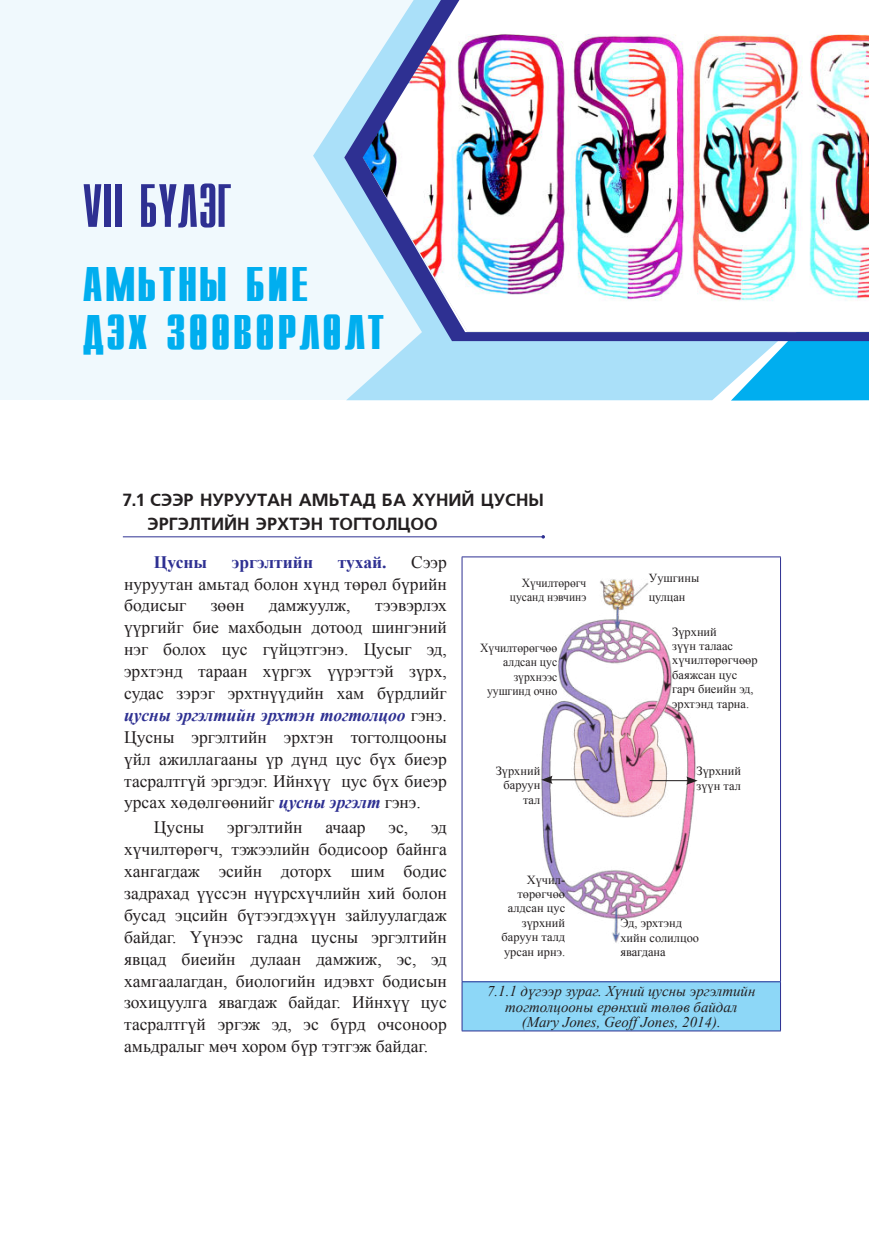
<style>
.page{position:relative;width:869px;height:1241px;background:#fff}
.page>*{position:absolute;margin:0;border:0;box-sizing:border-box;transform-origin:0 0}
.t1{font:50.75px "Mogul Compact";color:#2e3092}
.t2{font:700 40.25px/48.3px "Mogul Compact";letter-spacing:.04em;color:#00aeef}
.t3{font:17.5px/21.9px "MAK Times New Roman";color:#231f20;text-align:justify}
.t4{font:700 17.5px/24px "MAK Freeset";color:#231f20}
.t5{font:700 17.5px "MAK Times New Roman";color:#2e3092}
.t6{font:italic 14.88px/15.8px "MAK Times New Roman";color:#231f20;text-align:center}
.t7{font:12.42px/14.5px "MAK Times New Roman";color:#231f20}
.t8{font:12.42px/14.5px "MAK Times New Roman";color:#231f20;text-align:right;scale:.94 1}
.t9{font:12.25px/14.5px "MAK Times New Roman";color:#231f20;text-align:right;scale:.94 1}
.t10{font:12.25px/18.6px "MAK Times New Roman";color:#231f20}
.s1{font-weight:700;font-style:italic;color:#2e3092}
</style>
<div class="page">
<hr style="left:123px;top:536px;width:420px;height:1px;background:#2e3092">
<div style="left:0;top:0;width:445px;height:400px;background:#f0f9fd"></div>
<svg style="left:313px;top:108px;width:417px;height:292px;fill:#aae0f9"></svg>
<svg style="left:730px;top:341px;width:138px;height:59px;background:#2cbbf1"></svg>
<img style="left:344px;top:0;width:524px;height:341px">
<div style="left:462px;top:981px;width:318px;height:49px;background:#8dd7f7"></div>
<hr style="left:461px;top:556px;width:319px;height:1px;background:#2e3092">
<hr style="left:461px;top:557px;width:1px;height:424px;background:#2e3092">
<hr style="left:779px;top:557px;width:1px;height:424px;background:#2e3092">
<hr style="left:461px;top:981px;width:319px;height:1px;background:#2e3092">
<hr style="left:461px;top:981px;width:1px;height:49px;background:#2e3092">
<hr style="left:779px;top:981px;width:1px;height:49px;background:#2e3092">
<hr style="left:461px;top:1030px;width:319px;height:1px;background:#2e3092">
<img style="left:541px;top:579px;width:157px;height:364px">
<hr style="left:649px;top:780px;width:39px;height:1px;background:#231f20">
<svg style="left:686px;top:776px;width:11px;height:8px"></svg>
<hr style="left:549px;top:779px;width:40px;height:1px;background:#231f20">
<svg style="left:541px;top:775px;width:11px;height:8px"></svg>
<h1 class="t1" style="left:82px;top:180px;width:150px">VII БҮЛЭГ</h1>
<h2 class="t2" style="left:82px;top:259px;width:303px">АМЬТНЫ БИЕ<br>ДЭХ ЗӨӨВӨРЛӨЛТ</h2>
<p class="t4" style="left:147px;top:488px;width:398px;text-indent:-25px">7.1 СЭЭР НУРУУТАН АМЬТАД БА ХҮНИЙ ЦУСНЫ<br>ЭРГЭЛТИЙН ЭРХТЭН ТОГТОЛЦОО</p>
<p class="t3" style="left:124px;top:551px;width:324px;text-indent:287px">Сээр нуруутан амьтад болон хүнд төрөл бүрийн бодисыг</p>
<p class="t5" style="left:154px;top:555px;width:55px">Цусны</p>
<p class="t5" style="left:232px;top:555px;width:83px">эргэлтийн</p>
<p class="t5" style="left:337px;top:555px;width:50px">тухай.</p>
<p class="t3" style="left:124px;top:594px;width:324px;text-indent:251px">тээвэрлэх үүргийг бие махбодын дотоод шингэний нэг болох цус гүйцэтгэнэ. Цусыг эд, эрхтэнд тараан хүргэх үүрэгтэй зүрх, судас зэрэг эрхтнүүдийн хам бүрдлийг <span class="s1">цусны эргэлтийн эрхтэн тогтолцоо</span> гэнэ.<br>Цусны эргэлтийн эрхтэн тогтолцооны үйл ажиллагааны үр дүнд цус бүх биеэр тасралтгүй эргэдэг. Ийнхүү цус бүх биеэр урсах хөдөлгөөнийг <span class="s1">цусны эргэлт</span> гэнэ.</p>
<p class="t3" style="left:154px;top:816px;width:52px">Цусны</p>
<p class="t3" style="left:227px;top:816px;width:77px">эргэлтийн</p>
<p class="t3" style="left:325px;top:816px;width:42px">ачаар</p>
<p class="t3" style="left:388px;top:816px;width:21px">эс,</p>
<p class="t3" style="left:210px;top:594px;width:35px">зөөн</p>
<p class="t3" style="left:269px;top:594px;width:83px">дамжуулж,</p>
<p class="t3" style="left:124px;top:816px;width:324px;text-indent:307px">эд хүчилтөрөгч, тэжээлийн бодисоор байнга хангагдаж эсийн доторх шим бодис задрахад үүссэн нүүрсхүчлийн хий болон бусад эцсийн бүтээгдэхүүн зайлуулагдаж байдаг. Үүнээс гадна цусны эргэлтийн явцад биеийн дулаан дамжиж, эс, эд хамгаалагдан, биологийн идэвхт бодисын зохицуулга явагдаж байдаг. Ийнхүү цус тасралтгүй эргэж эд, эс бүрд очсоноор амьдралыг мөч хором бүр тэтгэж байдаг.</p>
<p class="t9" style="left:509px;top:575px;width:83px">Хүчилтөрөгч цусанд нэвчинэ</p>
<p class="t8" style="left:480px;top:640px;width:83px">Хүчилтөрөгчөө алдсан цус зүрхнээс уушгинд очно</p>
<p class="t7" style="left:495px;top:763px;width:46px;text-align:right">Зүрхний баруун тал</p>
<p class="t10" style="left:648px;top:568px;width:52px">Уушгины цулцан</p>
<p class="t7" style="left:672px;top:624px;width:87px">Зүрхний<br>зүүн талаас хүчилтөрөгчөөр баяжсан цус гарч биеийн эд, эрхтэнд тарна.</p>
<p class="t7" style="left:696px;top:764px;width:46px">Зүрхний зүүн тал</p>
<p class="t7" style="left:501px;top:871px;width:65px;text-align:right">Хүчил&shy;төрөгчөө алдсан цус зүрхний баруун талд урсан ирнэ.</p>
<p class="t7" style="left:620px;top:915px;width:80px">Эд, эрхтэнд хийн солилцоо явагдана</p>
<p class="t6" style="left:487px;top:984px;width:270px">7.1.1 дүгээр зураг. Хүний цусны эргэлтийн тогтолцооны ерөнхий төлөв байдал (Mary Jones, Geoff Jones, 2014).</p>
</div>
